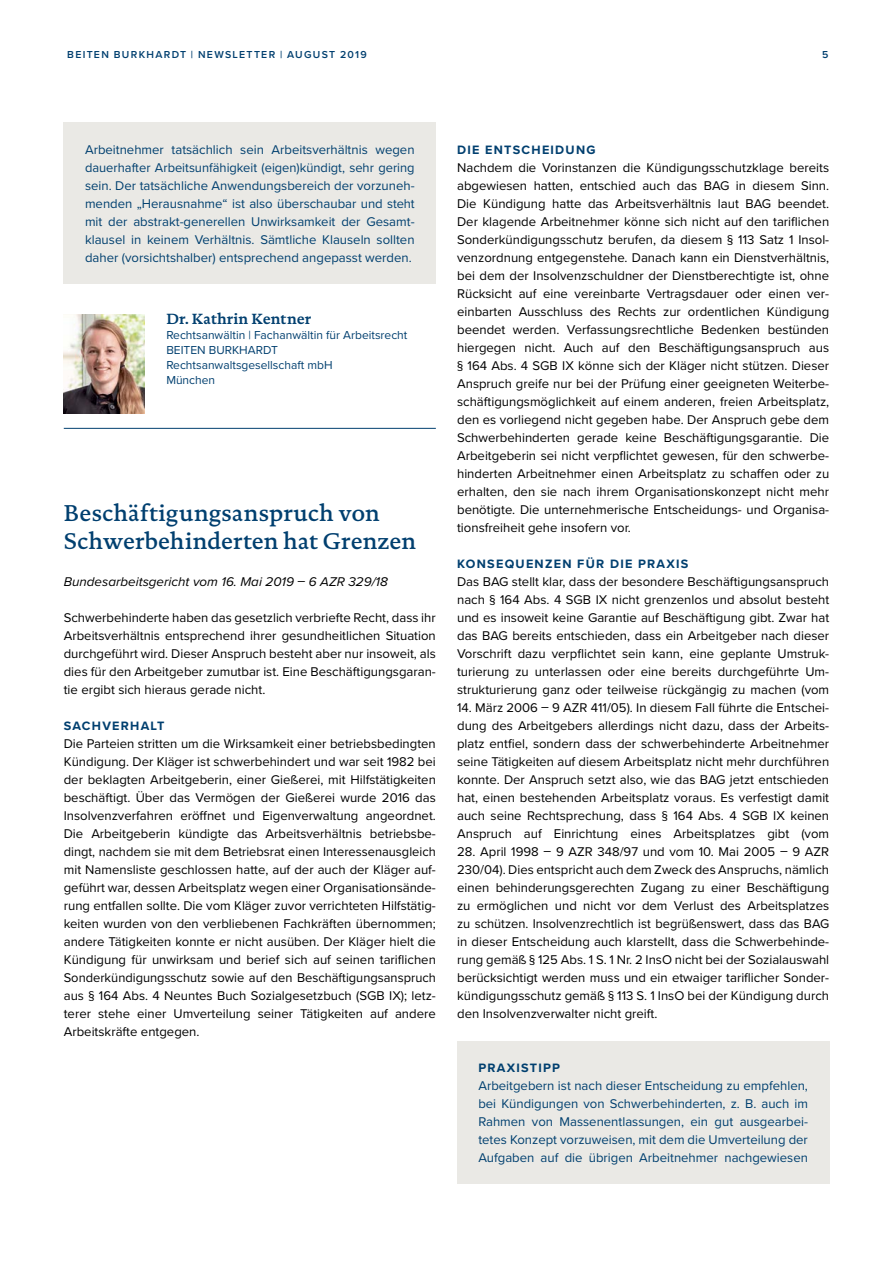
<style>
.page{position:relative;width:893px;height:1263px;background:#fff}
.page>*{position:absolute;margin:0;border:0;box-sizing:border-box;transform-origin:0 0}
.t1{font:500 23.25px/28.5px "DTL Documenta TOT";letter-spacing:.005em;color:#003f6f}
.t2{font:700 15px "DTL Documenta TOT";color:#003f6f}
.t3{font:13.2px/18px "Proxima Nova";color:#000;text-align:justify}
.t4{font:13.2px/18px "Proxima Nova";color:#003f6f}
.t5{font:italic 13.2px "Proxima Nova";color:#000}
.t6{font:700 12.6px "Proxima Nova";letter-spacing:.1em;color:#003f6f}
.t7{font:12px/15px "Proxima Nova";color:#003f6f}
.t8{font:600 10.5px "Proxima Nova";letter-spacing:.125em;color:#003f6f}
.s1{font-style:normal}
</style>
<div class="page">
<hr style="left:64px;top:428px;width:372px;height:1px;background:#003f6f">
<img style="left:64px;top:314px;width:80px;height:99px">
<div style="left:64px;top:122px;width:372px;height:162px;background:#eae9e5"></div>
<div style="left:457px;top:1040px;width:372px;height:143px;background:#eae9e5"></div>
<p class="t8" style="left:67px;top:47px;width:301px">BEITEN BURKHARDT | NEWSLETTER | AUGUST 2019</p>
<p class="t8" style="left:822px;top:47px;width:8px">5</p>
<p class="t4" style="left:85px;top:140px;width:331px">Arbeitnehmer tatsächlich sein Arbeitsverhältnis wegen dauerhafter Arbeitsunfähigkeit (eigen)kündigt, sehr gering sein. Der tatsächliche Anwendungsbereich der vorzuneh&shy;menden „Herausnahme“ ist also überschaubar und steht mit der abstrakt-generellen Unwirksamkeit der Gesamt-- klausel in keinem Verhältnis. Sämtliche Klauseln sollten daher (vorsichtshalber) entsprechend angepasst werden.</p>
<p class="t2" style="left:166px;top:310px;width:146px">Dr. Kathrin Kentner</p>
<p class="t7" style="left:166px;top:327px;width:243px">Rechtsanwältin | Fachanwältin für Arbeitsrecht<br>BEITEN BURKHARDT<br>Rechtsanwaltsgesellschaft mbH<br>München</p>
<h1 class="t1" style="left:64px;top:498px;width:354px">Beschäftigungsanspruch von<br>Schwerbehinderten hat Grenzen</h1>
<p class="t5" style="left:64px;top:572px;width:326px">Bundesarbeitsgericht vom 16. Mai 2019 <span class="s1">–</span> 6 AZR 329/18</p>
<p class="t3" style="left:64px;top:608px;width:374px">Schwerbehinderte haben das gesetzlich verbriefte Recht, dass ihr Arbeitsverhältnis entsprechend ihrer gesundheitlichen Situation durchgeführt wird. Dieser Anspruch besteht aber nur insoweit, als dies für den Arbeitgeber zumutbar ist. Eine Beschäftigungsgaran&shy;tie ergibt sich hieraus gerade nicht.</p>
<p class="t6" style="left:64px;top:716px;width:102px">SACHVERHALT</p>
<p class="t3" style="left:64px;top:734px;width:374px">Die Parteien stritten um die Wirksamkeit einer betriebsbedingten Kündigung. Der Kläger ist schwerbehindert und war seit 1982 bei der beklagten Arbeitgeberin, einer Gießerei, mit Hilfstätigkeiten beschäftigt. Über das Vermögen der Gießerei wurde 2016 das Insolvenzverfahren eröffnet und Eigenverwaltung angeordnet.<br>Die Arbeitgeberin kündigte das Arbeitsverhältnis betriebsbe&shy;dingt, nachdem sie mit dem Betriebsrat einen Interessenausgleich mit Namensliste geschlossen hatte, auf der auch der Kläger auf&shy;geführt war, dessen Arbeitsplatz wegen einer Organisationsände&shy;rung entfallen sollte. Die vom Kläger zuvor verrichteten Hilfstätig&shy;keiten wurden von den verbliebenen Fachkräften übernommen; andere Tätigkeiten konnte er nicht ausüben. Der Kläger hielt die Kündigung für unwirksam und berief sich auf seinen tariflichen Sonderkündigungsschutz sowie auf den Beschäftigungsanspruch aus § 164 Abs. 4 Neuntes Buch Sozialgesetzbuch (SGB IX); letz&shy;terer stehe einer Umverteilung seiner Tätigkeiten auf andere Arbeitskräfte entgegen.</p>
<p class="t6" style="left:457px;top:140px;width:140px">DIE ENTSCHEIDUNG</p>
<p class="t3" style="left:457px;top:158px;width:374px">Nachdem die Vorinstanzen die Kündigungsschutzklage bereits abgewiesen hatten, entschied auch das BAG in diesem Sinn.<br>Die Kündigung hatte das Arbeitsverhältnis laut BAG beendet.<br>Der klagende Arbeitnehmer könne sich nicht auf den tariflichen Sonderkündigungsschutz berufen, da diesem § 113 Satz 1 Insol&shy;venzordnung entgegenstehe. Danach kann ein Dienstverhältnis, bei dem der Insolvenzschuldner der Dienstberechtigte ist, ohne Rücksicht auf eine vereinbarte Vertragsdauer oder einen ver&shy;einbarten Ausschluss des Rechts zur ordentlichen Kündigung beendet werden. Verfassungsrechtliche Bedenken bestünden hiergegen nicht. Auch auf den Beschäftigungsanspruch aus § 164 Abs. 4 SGB IX könne sich der Kläger nicht stützen. Dieser Anspruch greife nur bei der Prüfung einer geeigneten Weiterbe&shy;schäftigungsmöglichkeit auf einem anderen, freien Arbeitsplatz, den es vorliegend nicht gegeben habe. Der Anspruch gebe dem Schwerbehinderten gerade keine Beschäftigungsgarantie. Die Arbeitgeberin sei nicht verpflichtet gewesen, für den schwerbe&shy;hinderten Arbeitnehmer einen Arbeitsplatz zu schaffen oder zu erhalten, den sie nach ihrem Organisationskonzept nicht mehr benötigte. Die unternehmerische Entscheidungs- und Organisa&shy;tionsfreiheit gehe insofern vor.</p>
<p class="t6" style="left:457px;top:554px;width:233px">KONSEQUENZEN FÜR DIE PRAXIS</p>
<p class="t3" style="left:457px;top:572px;width:374px">Das BAG stellt klar, dass der besondere Beschäftigungsanspruch nach § 164 Abs. 4 SGB IX nicht grenzenlos und absolut besteht und es insoweit keine Garantie auf Beschäftigung gibt. Zwar hat das BAG bereits entschieden, dass ein Arbeitgeber nach dieser Vorschrift dazu verpflichtet sein kann, eine geplante Umstruk&shy;turierung zu unterlassen oder eine bereits durchgeführte Um&shy;strukturierung ganz oder teilweise rückgängig zu machen (vom</p>
<p class="t3" style="left:457px;top:698px;width:374px">14. März 2006 – 9 AZR 411/05). In diesem Fall führte die Entschei&shy;dung des Arbeitgebers allerdings nicht dazu, dass der Arbeits&shy;platz entfiel, sondern dass der schwerbehinderte Arbeitnehmer seine Tätigkeiten auf diesem Arbeitsplatz nicht mehr durchführen konnte. Der Anspruch setzt also, wie das BAG jetzt entschieden hat, einen bestehenden Arbeitsplatz voraus. Es verfestigt damit auch seine Rechtsprechung, dass § 164 Abs. 4 SGB IX keinen Anspruch auf Einrichtung eines Arbeitsplatzes gibt (vom</p>
<p class="t3" style="left:457px;top:842px;width:374px">28. April 1998 – 9 AZR 348/97 und vom 10. Mai 2005 – 9 AZR 230/04). Dies entspricht auch dem Zweck des Anspruchs, nämlich einen behinderungsgerechten Zugang zu einer Beschäftigung zu ermöglichen und nicht vor dem Verlust des Arbeitsplatzes zu schützen. Insolvenzrechtlich ist begrüßenswert, dass das BAG in dieser Entscheidung auch klarstellt, dass die Schwerbehinde&shy;rung gemäß § 125 Abs. 1 S. 1 Nr. 2 InsO nicht bei der Sozialauswahl berücksichtigt werden muss und ein etwaiger tariflicher Sonder&shy;kündigungsschutz gemäß § 113 S. 1 InsO bei der Kündigung durch den Insolvenzverwalter nicht greift.</p>
<p class="t6" style="left:478px;top:1058px;width:83px">PRAXISTIPP</p>
<p class="t4" style="left:478px;top:1076px;width:331px;text-align:justify">Arbeitgebern ist nach dieser Entscheidung zu empfehlen, bei Kündigungen von Schwerbehinderten, z. B. auch im Rahmen von Massenentlassungen, ein gut ausgearbei&shy;tetes Konzept vorzuweisen, mit dem die Umverteilung der Aufgaben auf die übrigen Arbeitnehmer nachgewiesen</p>
</div>
